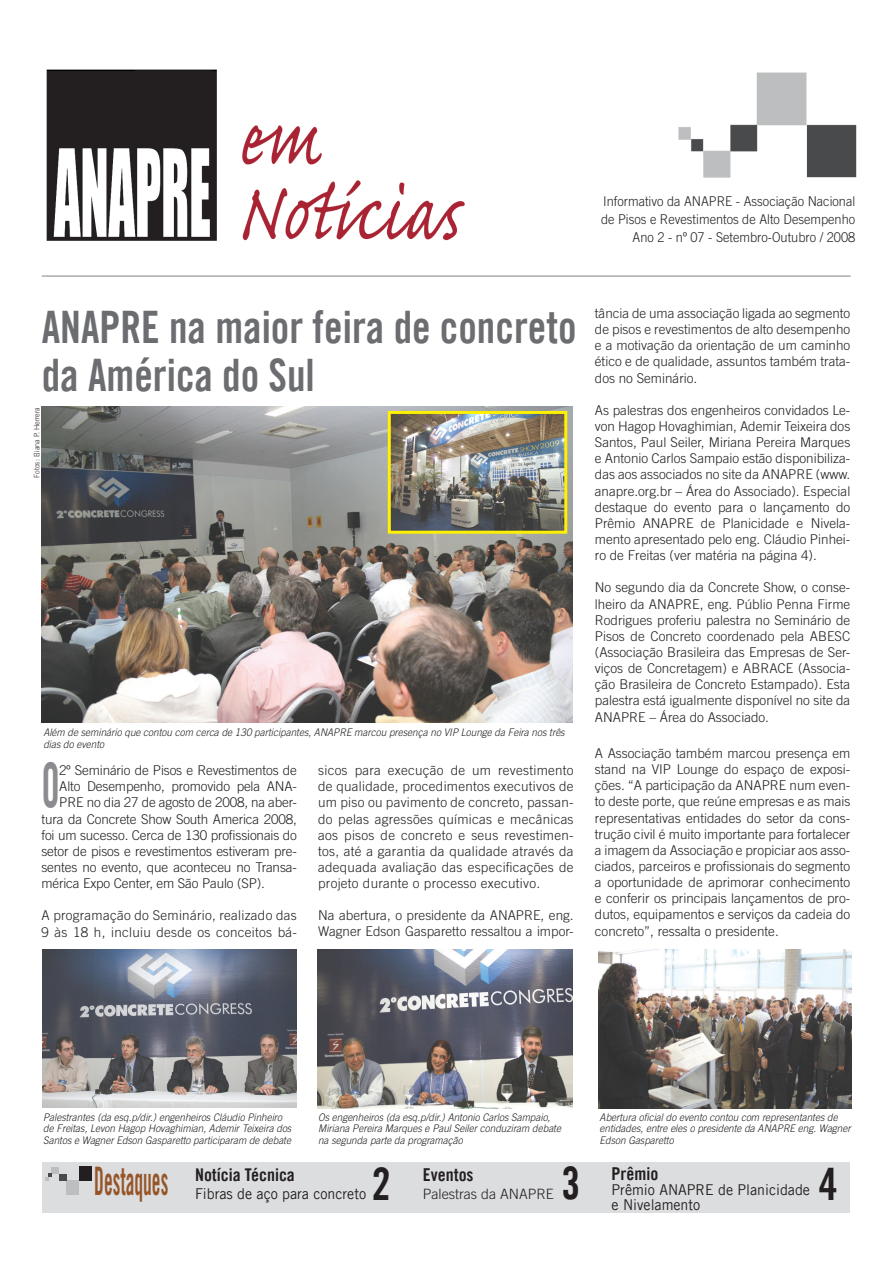
<style>
.page{position:relative;width:893px;height:1263px;background:#fff}
.page>*{position:absolute;margin:0;border:0;box-sizing:border-box;transform-origin:0 0}
.t1{font:61.35px "Trade Gothic LT Com Bd Cn 20";color:#8a8c8f;scale:.6 1}
.t2{font:44.85px/47.8px "Trade Gothic LT Com Bd Cn 20";color:#6c6d70;scale:.93 1}
.t3{font:44.85px "Trade Gothic LT Com Bd Cn 20";color:#231f20;scale:.95 1}
.t4{font:39.3px "Trade Gothic Bold Cond Twenty";color:#955529;scale:.5 1}
.t5{font:17.7px "Trade Gothic LT Com Bd Cn 20";color:#231f20}
.t6{font:17.55px "Trade Gothic LT Com Bd Cn 20";color:#231f20}
.t7{font:15px/15px "Trade Gothic LT Com";color:#231f20;scale:.95 1}
.t8{font:300 14.25px "Trade Gothic LT Com";color:#231f20}
.t9{font:300 13.5px/16.2px "Trade Gothic LT Com";color:#231f20;text-align:justify}
.t10{font:300 13.5px/18px "Trade Gothic LT Com";color:#231f20;text-align:right;scale:.95 1}
.t11{font:300 13.5px/16.2px "Trade Gothic LT Com";letter-spacing:.02em;color:#231f20}
.t12{font:italic 300 10.5px/12px "Trade Gothic LT Com";color:#231f20;scale:.95 1}
.t13{font:300 7.5px "Trade Gothic LT Com";color:#231f20;scale:.95 1}
</style>
<div class="page">
<img style="left:46px;top:69px;width:811px;height:172px">
<div style="left:42px;top:1163px;width:808px;height:50px;background:#dcdddf"></div>
<hr style="left:42px;top:276px;width:808px;height:1px;background:#808285">
<img style="left:42px;top:406px;width:530px;height:317px">
<div style="left:79px;top:1166px;width:12px;height:14px;background:#231f20"></div>
<div style="left:66px;top:1180px;width:13px;height:15px;background:#bdbec0"></div>
<div style="left:59px;top:1174px;width:7px;height:6px;background:#494a4b"></div>
<div style="left:51px;top:1167px;width:8px;height:6px;background:#bdbec0"></div>
<svg style="left:45px;top:1173px;width:7px;height:7px"></svg>
<img style="left:43px;top:950px;width:253px;height:157px">
<img style="left:318px;top:950px;width:254px;height:158px">
<img style="left:599px;top:950px;width:252px;height:158px">
<img style="left:392px;top:415px;width:171px;height:115px">
<div style="left:388px;top:411px;width:179px;height:123px;border:3px solid #fff101"></div>
<p class="t10" style="left:601px;top:192px;width:269px">Informativo da ANAPRE - Associação Nacional de Pisos e Revestimentos de Alto Desempenho<br>Ano 2 - nº 07 - Setembro-Outubro / 2008</p>
<h2 class="t2" style="left:42px;top:302px;width:576px">ANAPRE na maior feira de concreto da América do Sul</h2>
<p class="t13" style="left:32px;top:478px;width:76px;rotate:-90deg">Fotos: Eliana P. Herrera</p>
<p class="t12" style="left:43px;top:726px;width:550px">Além de seminário que contou com cerca de 130 participantes, ANAPRE marcou presença no VIP Lounge da Feira nos três dias do evento</p>
<h1 class="t1" style="left:41px;top:748px;width:32px">O</h1>
<p class="t9" style="left:59px;top:762px;width:239px">2º Seminário de Pisos e Revestimentos de</p>
<p class="t9" style="left:59px;top:778px;width:239px">Alto Desempenho, promovido pela ANA-</p>
<p class="t9" style="left:59px;top:794px;width:239px">PRE no dia 27 de agosto de 2008, na aber-</p>
<p class="t9" style="left:41px;top:810px;width:257px">tura da Concrete Show South America 2008,</p>
<p class="t9" style="left:41px;top:827px;width:257px">foi um sucesso. Cerca de 130 profissionais do</p>
<p class="t9" style="left:41px;top:843px;width:257px">setor de pisos e revestimentos estiveram pre-</p>
<p class="t9" style="left:41px;top:859px;width:257px">sentes no evento, que aconteceu no Transa-</p>
<p class="t9" style="left:41px;top:875px;width:225px">mérica Expo Center, em São Paulo (SP).</p>
<p class="t11" style="left:41px;top:907px;width:257px">A programação do Seminário, realizado das<br>9 às 18 h, incluiu desde os conceitos bá-</p>
<p class="t9" style="left:318px;top:762px;width:257px">sicos para execução de um revestimento de qualidade, procedimentos executivos de um piso ou pavimento de concreto, passan&shy;do pelas agressões químicas e mecânicas aos pisos de concreto e seus revestimen&shy;tos, até a garantia da qualidade através da adequada avaliação das especificações de projeto durante o processo executivo.</p>
<p class="t9" style="left:318px;top:907px;width:257px">Na abertura, o presidente da ANAPRE, eng.<br>Wagner Edson Gasparetto ressaltou a impor-</p>
<p class="t9" style="left:595px;top:305px;width:257px">tância de uma associação ligada ao segmento de pisos e revestimentos de alto desempenho e a motivação da orientação de um caminho ético e de qualidade, assuntos também trata&shy;dos no Seminário.</p>
<p class="t9" style="left:595px;top:402px;width:257px">As palestras dos engenheiros convidados Le&shy;von Hagop Hovaghimian, Ademir Teixeira dos Santos, Paul Seiler, Miriana Pereira Marques e Antonio Carlos Sampaio estão disponibiliza&shy;das aos associados no site da ANAPRE (www. anapre.org.br – Área do Associado). Especial destaque do evento para o lançamento do Prêmio ANAPRE de Planicidade e Nivela&shy;mento apresentado pelo eng. Cláudio Pinhei&shy;ro de Freitas (ver matéria na página 4).</p>
<p class="t9" style="left:595px;top:579px;width:257px">No segundo dia da Concrete Show, o conse&shy;lheiro da ANAPRE, eng. Públio Penna Firme Rodrigues proferiu palestra no Seminário de Pisos de Concreto coordenado pela ABESC (Associação Brasileira das Empresas de Ser&shy;viços de Concretagem) e ABRACE (Associa&shy;ção Brasileira de Concreto Estampado). Esta palestra está igualmente disponível no site da ANAPRE – Área do Associado.</p>
<p class="t9" style="left:595px;top:745px;width:257px">A Associação também marcou presença em stand na VIP Lounge do espaço de exposi&shy;ções. “A participação da ANAPRE num even&shy;to deste porte, que reúne empresas e as mais representativas entidades do setor da cons&shy;trução civil é muito importante para fortalecer a imagem da Associação e propiciar aos asso&shy;ciados, parceiros e profissionais do segmento a oportunidade de aprimorar conhecimento e conferir os principais lançamentos de pro&shy;dutos, equipamentos e serviços da cadeia do concreto”, ressalta o presidente.</p>
<p class="t12" style="left:43px;top:1111px;width:263px">Palestrantes (da esq.p/dir.) engenheiros Cláudio Pinheiro de Freitas, Levon Hagop Hovaghimian, Ademir Teixeira dos<br>Santos e Wagner Edson Gasparetto participaram de debate</p>
<p class="t12" style="left:318px;top:1111px;width:257px">Os engenheiros (da esq.p/dir.) Antonio Carlos Sampaio,<br>Miriana Pereira Marques e Paul Seiler conduziram debate na segunda parte da programação</p>
<p class="t12" style="left:600px;top:1111px;width:266px">Abertura oficial do evento contou com representantes de entidades, entre eles o presidente da ANAPRE eng. Wagner<br>Edson Gasparetto</p>
<h2 class="t3" style="left:562px;top:1156px;width:21px">3</h2>
<h3 class="t5" style="left:612px;top:1163px;width:48px">Prêmio</h3>
<p class="t7" style="left:612px;top:1182px;width:210px">Prêmio ANAPRE de Planicidade e Nivelamento</p>
<h3 class="t4" style="left:94px;top:1167px;width:150px">Destaques</h3>
<h2 class="t3" style="left:372px;top:1157px;width:21px">2</h2>
<h2 class="t3" style="left:819px;top:1157px;width:21px">4</h2>
<p class="t6" style="left:195px;top:1164px;width:101px">Notícia Técnica</p>
<p class="t7" style="left:195px;top:1186px;width:182px">Fibras de aço para concreto</p>
<h3 class="t5" style="left:423px;top:1164px;width:52px">Eventos</h3>
<p class="t8" style="left:423px;top:1186px;width:132px">Palestras da ANAPRE</p>
</div>
